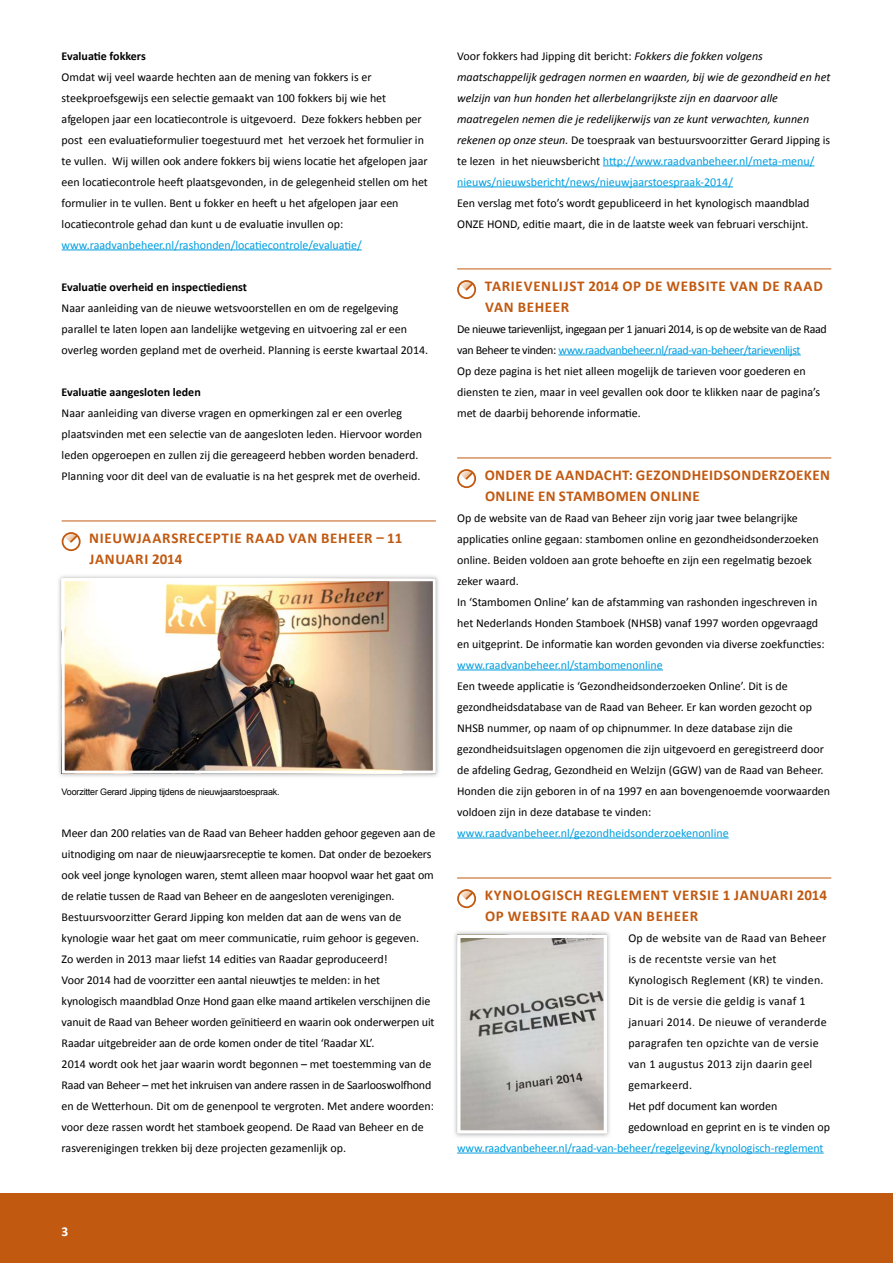
<style>
.page{position:relative;width:893px;height:1263px;background:#fff}
.page>*{position:absolute;margin:0;border:0;box-sizing:border-box;transform-origin:0 0}
.t1{font:700 15px/21px "Calibri";letter-spacing:.04em;color:#c15911}
.t2{font:700 13.5px "Calibri";color:#fff}
.t3{font:12px/21px "Calibri";color:#000}
.t4{font:italic 12px/21px "Calibri";color:#000}
.t5{font:12px/21px "Calibri";letter-spacing:.02em;color:#000}
.t6{font:12px "Calibri";color:#009ee0}
.t7{font:700 12px "Calibri";color:#000}
.t8{font:9px "Arial";letter-spacing:-.02em;color:#000}
.s1{font-style:normal}
.s2{font-style:normal;color:#009ee0}
.s3{color:#009ee0}
</style>
<div class="page">
<div style="left:0;top:1194px;width:893px;height:69px;background:#c15911"></div>
<hr style="left:62px;top:249px;width:300px;height:1px;background:#009ee0">
<hr style="left:62px;top:521px;width:374px;height:1px;background:#c15911">
<div style="left:62px;top:532px;width:19px;height:19px;border:2px solid #c15911;border-radius:50%"></div>
<svg style="left:64px;top:533px;width:16px;height:11px"></svg>
<img style="left:58px;top:576px;width:381px;height:201px">
<img style="left:66px;top:582px;width:366px;height:188px">
<div style="left:62px;top:578px;width:374px;height:196px;border:3px solid #fff"></div>
<hr style="left:603px;top:165px;width:211px;height:1px;background:#009ee0">
<hr style="left:457px;top:186px;width:276px;height:1px;background:#009ee0">
<hr style="left:457px;top:269px;width:374px;height:1px;background:#c15911">
<hr style="left:558px;top:354px;width:243px;height:1px;background:#009ee0">
<hr style="left:457px;top:458px;width:374px;height:1px;background:#c15911">
<hr style="left:457px;top:669px;width:206px;height:1px;background:#009ee0">
<hr style="left:457px;top:837px;width:272px;height:1px;background:#009ee0">
<hr style="left:457px;top:878px;width:374px;height:1px;background:#c15911">
<hr style="left:457px;top:1152px;width:367px;height:1px;background:#009ee0">
<div style="left:457px;top:280px;width:19px;height:19px;border:2px solid #c15911;border-radius:50%"></div>
<svg style="left:459px;top:281px;width:16px;height:11px"></svg>
<div style="left:457px;top:469px;width:19px;height:19px;border:2px solid #c15911;border-radius:50%"></div>
<svg style="left:459px;top:470px;width:16px;height:11px"></svg>
<div style="left:457px;top:889px;width:19px;height:19px;border:2px solid #c15911;border-radius:50%"></div>
<svg style="left:459px;top:890px;width:16px;height:11px"></svg>
<img style="left:454px;top:931px;width:156px;height:206px">
<img style="left:461px;top:939px;width:142px;height:191px">
<div style="left:457px;top:935px;width:150px;height:199px;border:3px solid #fff"></div>
<p class="t7" style="left:62px;top:48px;width:86px">Evaluatie fokkers</p>
<p class="t3" style="left:62px;top:65px;width:368px">Omdat wij veel waarde hechten aan de mening van fokkers is er steekproefsgewijs een selectie gemaakt van 100 fokkers bij wie het afgelopen jaar een locatiecontrole is uitgevoerd. Deze fokkers hebben per post een evaluatieformulier toegestuurd met het verzoek het formulier in te vullen. Wij willen ook andere fokkers bij wiens locatie het afgelopen jaar een locatiecontrole heeft plaatsgevonden, in de gelegenheid stellen om het formulier in te vullen. Bent u fokker en heeft u het afgelopen jaar een locatiecontrole gehad dan kunt u de evaluatie invullen op:</p>
<p class="t6" style="left:62px;top:237px;width:302px">www.raadvanbeheer.nl/rashonden/locatiecontrole/evaluatie/</p>
<p class="t7" style="left:62px;top:279px;width:187px">Evaluatie overheid en inspectiedienst</p>
<p class="t3" style="left:62px;top:296px;width:368px">Naar aanleiding van de nieuwe wetsvoorstellen en om de regelgeving parallel te laten lopen aan landelijke wetgeving en uitvoering zal er een overleg worden gepland met de overheid. Planning is eerste kwartaal 2014.</p>
<p class="t7" style="left:62px;top:384px;width:141px">Evaluatie aangesloten leden</p>
<p class="t3" style="left:62px;top:401px;width:362px">Naar aanleiding van diverse vragen en opmerkingen zal er een overleg plaatsvinden met een selectie van de aangesloten leden. Hiervoor worden leden opgeroepen en zullen zij die gereageerd hebben worden benaderd.<br>Planning voor dit deel van de evaluatie is na het gesprek met de overheid.</p>
<p class="t1" style="left:89px;top:526px;width:314px">NIEUWJAARSRECEPTIE RAAD VAN BEHEER – 11<br>JANUARI 2014</p>
<p class="t8" style="left:62px;top:785px;width:220px">Voorzitter Gerard Jipping tijdens de nieuwjaarstoespraak.</p>
<p class="t3" style="left:62px;top:821px;width:375px">Meer dan 200 relaties van de Raad van Beheer hadden gehoor gegeven aan de uitnodiging om naar de nieuwjaarsreceptie te komen. Dat onder de bezoekers ook veel jonge kynologen waren, stemt alleen maar hoopvol waar het gaat om de relatie tussen de Raad van Beheer en de aangesloten verenigingen.<br>Bestuursvoorzitter Gerard Jipping kon melden dat aan de wens van de kynologie waar het gaat om meer communicatie, ruim gehoor is gegeven.<br>Zo werden in 2013 maar liefst 14 edities van Raadar geproduceerd!<br>Voor 2014 had de voorzitter een aantal nieuwtjes te melden: in het kynologisch maandblad Onze Hond gaan elke maand artikelen verschijnen die vanuit de Raad van Beheer worden geïnitieerd en waarin ook onderwerpen uit Raadar uitgebreider aan de orde komen onder de titel ‘Raadar XL’.<br>2014 wordt ook het jaar waarin wordt begonnen – met toestemming van de Raad van Beheer – met het inkruisen van andere rassen in de Saarlooswolfhond en de Wetterhoun. Dit om de genenpool te vergroten. Met andere woorden: voor deze rassen wordt het stamboek geopend. De Raad van Beheer en de rasverenigingen trekken bij deze projecten gezamenlijk op.</p>
<p class="t4" style="left:457px;top:44px;width:375px"><span class="s1">Voor fokkers had Jipping dit bericht:</span> Fokkers die fokken volgens maatschappelijk gedragen normen en waarden, bij wie de gezondheid en het welzijn van hun honden het allerbelangrijkste zijn en daarvoor alle maatregelen nemen die je redelijkerwijs van ze kunt verwachten, kunnen rekenen op onze steun. <span class="s1">De toespraak van bestuursvoorzitter Gerard Jipping is te lezen in het nieuwsbericht</span> <span class="s2">http://www.raadvanbeheer.nl/meta-menu/ nieuws/nieuwsbericht/news/nieuwjaarstoespraak-2014/</span></p>
<p class="t3" style="left:457px;top:191px;width:354px">Een verslag met foto’s wordt gepubliceerd in het kynologisch maandblad<br>ONZE HOND, editie maart, die in de laatste week van februari verschijnt.</p>
<p class="t1" style="left:485px;top:274px;width:339px">TARIEVENLIJST 2014 OP DE WEBSITE VAN DE RAAD<br>VAN BEHEER</p>
<p class="t3" style="left:457px;top:317px;width:371px">De nieuwe tarievenlijst, ingegaan per 1 januari 2014, is op de website van de Raad van Beheer te vinden: <span class="s3">www.raadvanbeheer.nl/raad-van-beheer/tarievenlijst<br></span>Op deze pagina is het niet alleen mogelijk de tarieven voor goederen en diensten te zien, maar in veel gevallen ook door te klikken naar de pagina’s met de daarbij behorende informatie.</p>
<p class="t1" style="left:485px;top:463px;width:347px">ONDER DE AANDACHT: GEZONDHEIDSONDERZOEKEN<br>ONLINE EN STAMBOMEN ONLINE</p>
<p class="t3" style="left:457px;top:506px;width:369px">Op de website van de Raad van Beheer zijn vorig jaar twee belangrijke applicaties online gegaan: stambomen online en gezondheidsonderzoeken online. Beiden voldoen aan grote behoefte en zijn een regelmatig bezoek zeker waard.<br>In ‘Stambomen Online’ kan de afstamming van rashonden ingeschreven in het Nederlands Honden Stamboek (NHSB) vanaf 1997 worden opgevraagd en uitgeprint. De informatie kan worden gevonden via diverse zoekfuncties:</p>
<p class="t6" style="left:457px;top:657px;width:207px">www.raadvanbeheer.nl/stambomenonline</p>
<p class="t3" style="left:457px;top:674px;width:375px">Een tweede applicatie is ‘Gezondheidsonderzoeken Online’. Dit is de gezondheidsdatabase van de Raad van Beheer. Er kan worden gezocht op NHSB nummer, op naam of op chipnummer. In deze database zijn die gezondheidsuitslagen opgenomen die zijn uitgevoerd en geregistreerd door de afdeling Gedrag, Gezondheid en Welzijn (GGW) van de Raad van Beheer.<br>Honden die zijn geboren in of na 1997 en aan bovengenoemde voorwaarden voldoen zijn in deze database te vinden:</p>
<p class="t6" style="left:457px;top:825px;width:273px">www.raadvanbeheer.nl/gezondheidsonderzoekenonline</p>
<p class="t1" style="left:485px;top:883px;width:344px">KYNOLOGISCH REGLEMENT VERSIE 1 JANUARI 2014<br>OP WEBSITE RAAD VAN BEHEER</p>
<p class="t5" style="left:628px;top:926px;width:203px">Op de website van de Raad van Beheer is de recentste versie van het<br>Kynologisch Reglement (KR) te vinden.<br>Dit is de versie die geldig is vanaf 1 januari 2014. De nieuwe of veranderde paragrafen ten opzichte van de versie van 1 augustus 2013 zijn daarin geel gemarkeerd.<br>Het pdf document kan worden gedownload en geprint en is te vinden op</p>
<p class="t6" style="left:457px;top:1140px;width:368px">www.raadvanbeheer.nl/raad-van-beheer/regelgeving/kynologisch-reglement</p>
<p class="t2" style="left:62px;top:1223px;width:8px">3</p>
</div>
